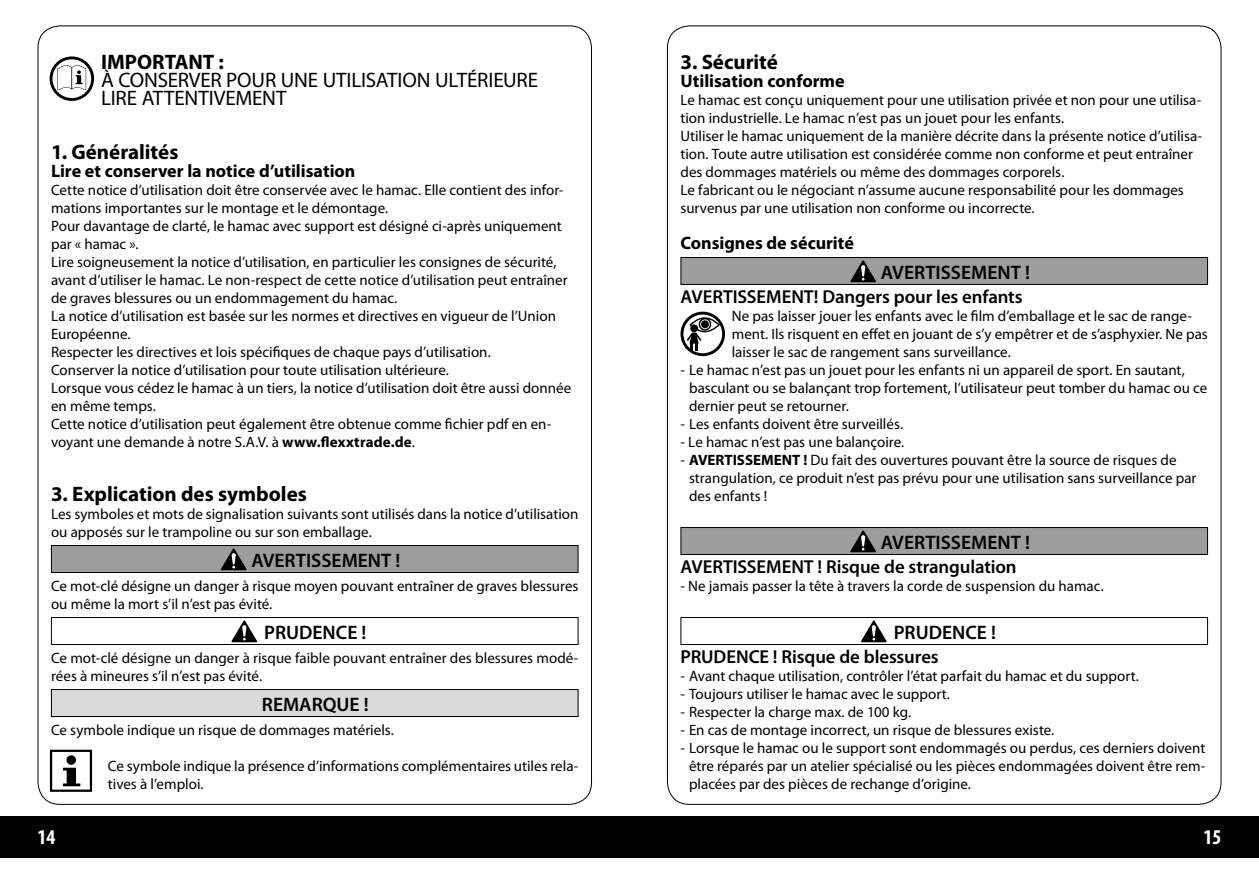
<style>
.page{position:relative;width:1259px;height:893px;background:#fff}
.page>*{position:absolute;margin:0;border:0;box-sizing:border-box;transform-origin:0 0}
.t1{font:700 21px "Myriad Pro";color:#000}
.t2{font:21px/18px "Myriad Pro";letter-spacing:-.01em;color:#000}
.t3{font:700 condensed 21px "Myriad Pro";color:#fff}
.t4{font:600 19.5px "Myriad Pro";color:#000}
.t5{font:600 18.75px "Myriad Pro";letter-spacing:-.005em;color:#000}
.t6{font:700 18px "Myriad Pro";color:#000}
.t7{font:15px/18px "Myriad Pro";color:#000}
.s1{font-weight:700}
</style>
<div class="page">
<div style="left:50px;top:56px;width:44px;height:45px;border:3px solid #000;border-radius:50%"></div>
<svg style="left:57px;top:65px;width:29px;height:25px"></svg>
<div style="left:51px;top:545px;width:527px;height:27px;background:#9c9d9d"></div>
<div style="left:51px;top:545px;width:527px;height:28px;border:1px solid #000"></div>
<svg style="left:221px;top:548px;width:26px;height:22px"></svg>
<div style="left:51px;top:617px;width:527px;height:28px;border:1px solid #000"></div>
<svg style="left:231px;top:620px;width:26px;height:22px"></svg>
<div style="left:51px;top:689px;width:527px;height:27px;background:#dadada"></div>
<div style="left:51px;top:689px;width:527px;height:28px;border:1px solid #000"></div>
<div style="left:50px;top:750px;width:42px;height:42px;border:2px solid #000"></div>
<div style="left:66px;top:755px;width:10px;height:10px;background:#000;border-radius:50%"></div>
<svg style="left:63px;top:768px;width:17px;height:18px"></svg>
<div style="left:681px;top:257px;width:526px;height:27px;background:#9c9d9d"></div>
<div style="left:680px;top:257px;width:528px;height:28px;border:1px solid #000"></div>
<svg style="left:850px;top:260px;width:26px;height:22px"></svg>
<div style="left:690px;top:317px;width:29px;height:15px;border:1px solid #000;border-radius:50%"></div>
<div style="left:698px;top:318px;width:13px;height:13px;border:1px solid #000;border-radius:50%"></div>
<div style="left:701px;top:320px;width:8px;height:8px;background:#000;border-radius:50%"></div>
<div style="left:690px;top:324px;width:8px;height:8px;background:#000;border-radius:50%"></div>
<svg style="left:686px;top:333px;width:15px;height:18px"></svg>
<div style="left:680px;top:312px;width:45px;height:44px;border:3px solid #000;border-radius:50%"></div>
<div style="left:681px;top:527px;width:526px;height:27px;background:#9c9d9d"></div>
<div style="left:680px;top:527px;width:528px;height:28px;border:1px solid #000"></div>
<svg style="left:850px;top:530px;width:26px;height:22px"></svg>
<div style="left:680px;top:617px;width:528px;height:28px;border:1px solid #000"></div>
<svg style="left:861px;top:620px;width:25px;height:22px"></svg>
<div style="left:0;top:816px;width:1259px;height:42px;background:#000"></div>
<h1 class="t1" style="left:101px;top:50px;width:124px">IMPORTANT :</h1>
<h1 class="t2" style="left:101px;top:71px;width:438px">À CONSERVER POUR UNE UTILISATION ULTÉRIEURE<br>LIRE ATTENTIVEMENT</h1>
<h1 class="t1" style="left:51px;top:140px;width:129px">1. Généralités</h1>
<p class="t6" style="left:51px;top:161px;width:306px">Lire et conserver la notice d’utilisation</p>
<p class="t7" style="left:51px;top:181px;width:522px">Cette notice d’utilisation doit être conservée avec le hamac. Elle contient des infor&shy;mations importantes sur le montage et le démontage.<br>Pour davantage de clarté, le hamac avec support est désigné ci-après uniquement par « hamac ».<br>Lire soigneusement la notice d’utilisation, en particulier les consignes de sécurité, avant d’utiliser le hamac. Le non-respect de cette notice d’utilisation peut entraîner de graves blessures ou un endommagement du hamac.<br>La notice d’utilisation est basée sur les normes et directives en vigueur de l’Union Européenne.<br>Respecter les directives et lois spécifiques de chaque pays d’utilisation.<br>Conserver la notice d’utilisation pour toute utilisation ultérieure.<br>Lorsque vous cédez le hamac à un tiers, la notice d’utilisation doit être aussi donnée en même temps.<br>Cette notice d’utilisation peut également être obtenue comme fichier pdf en en&shy;voyant une demande à notre S.A.V. à <span class="s1">www.flexxtrade.de</span>.</p>
<h1 class="t1" style="left:51px;top:482px;width:257px">3. Explication des symboles</h1>
<p class="t7" style="left:51px;top:505px;width:529px">Les symboles et mots de signalisation suivants sont utilisés dans la notice d’utilisation ou apposés sur le trampoline ou sur son emballage.</p>
<h2 class="t4" style="left:251px;top:549px;width:150px">AVERTISSEMENT !</h2>
<p class="t7" style="left:51px;top:577px;width:529px">Ce mot-clé désigne un danger à risque moyen pouvant entraîner de graves blessures ou même la mort s’il n’est pas évité.</p>
<h2 class="t4" style="left:264px;top:621px;width:104px">PRUDENCE !</h2>
<p class="t7" style="left:51px;top:649px;width:529px">Ce mot-clé désigne un danger à risque faible pouvant entraîner des blessures modé&shy;rées à mineures s’il n’est pas évité.</p>
<h2 class="t4" style="left:262px;top:693px;width:108px">REMARQUE !</h2>
<p class="t7" style="left:51px;top:721px;width:344px">Ce symbole indique un risque de dommages matériels.</p>
<p class="t7" style="left:108px;top:757px;width:472px">Ce symbole indique la présence d’informations complémentaires utiles rela&shy;tives à l’emploi.</p>
<h1 class="t1" style="left:680px;top:50px;width:99px">3. Sécurité</h1>
<p class="t6" style="left:680px;top:71px;width:166px">Utilisation conforme</p>
<p class="t7" style="left:680px;top:91px;width:523px">Le hamac est conçu uniquement pour une utilisation privée et non pour une utilisa&shy;tion industrielle. Le hamac n’est pas un jouet pour les enfants.<br>Utiliser le hamac uniquement de la manière décrite dans la présente notice d’utilisa&shy;tion. Toute autre utilisation est considérée comme non conforme et peut entraîner des dommages matériels ou même des dommages corporels.<br>Le fabricant ou le négociant n’assume aucune responsabilité pour les dommages survenus par une utilisation non conforme ou incorrecte.</p>
<p class="t6" style="left:680px;top:233px;width:175px">Consignes de sécurité</p>
<h2 class="t4" style="left:881px;top:261px;width:150px">AVERTISSEMENT !</h2>
<p class="t5" style="left:680px;top:286px;width:344px">AVERTISSEMENT! Dangers pour les enfants</p>
<p class="t7" style="left:732px;top:307px;width:477px">Ne pas laisser jouer les enfants avec le film d’emballage et le sac de range&shy;ment. Ils risquent en effet en jouant de s’y empêtrer et de s’asphyxier. Ne pas laisser le sac de rangement sans surveillance.</p>
<p class="t7" style="left:689px;top:361px;width:520px;text-indent:-9px">- Le hamac n’est pas un jouet pour les enfants ni un appareil de sport. En sautant, basculant ou se balançant trop fortement, l’utilisateur peut tomber du hamac ou ce dernier peut se retourner.</p>
<p class="t7" style="left:680px;top:415px;width:224px">- Les enfants doivent être surveillés.</p>
<p class="t7" style="left:680px;top:433px;width:225px">- Le hamac n’est pas une balançoire.</p>
<p class="t7" style="left:689px;top:451px;width:509px;text-indent:-9px">- <span class="s1">AVERTISSEMENT !</span> Du fait des ouvertures pouvant être la source de risques de strangulation, ce produit n’est pas prévu pour une utilisation sans surveillance par des enfants !</p>
<h2 class="t4" style="left:881px;top:531px;width:150px">AVERTISSEMENT !</h2>
<p class="t5" style="left:680px;top:556px;width:338px">AVERTISSEMENT ! Risque de strangulation</p>
<p class="t7" style="left:680px;top:577px;width:425px">- Ne jamais passer la tête à travers la corde de suspension du hamac.</p>
<h2 class="t4" style="left:893px;top:621px;width:104px">PRUDENCE !</h2>
<p class="t5" style="left:680px;top:646px;width:260px">PRUDENCE ! Risque de blessures</p>
<p class="t7" style="left:680px;top:667px;width:460px">- Avant chaque utilisation, contrôler l’état parfait du hamac et du support.</p>
<p class="t7" style="left:680px;top:685px;width:271px">- Toujours utiliser le hamac avec le support.</p>
<p class="t7" style="left:680px;top:703px;width:232px">- Respecter la charge max. de 100 kg.</p>
<p class="t7" style="left:680px;top:721px;width:375px">- En cas de montage incorrect, un risque de blessures existe.</p>
<p class="t7" style="left:689px;top:739px;width:518px;text-align:justify;text-indent:-9px">- Lorsque le hamac ou le support sont endommagés ou perdus, ces derniers doivent être réparés par un atelier spécialisé ou les pièces endommagées doivent être rem&shy;placées par des pièces de rechange d’origine.</p>
<h1 class="t3" style="left:38px;top:825px;width:19px">14</h1>
<h1 class="t3" style="left:1203px;top:825px;width:19px">15</h1>
</div>
